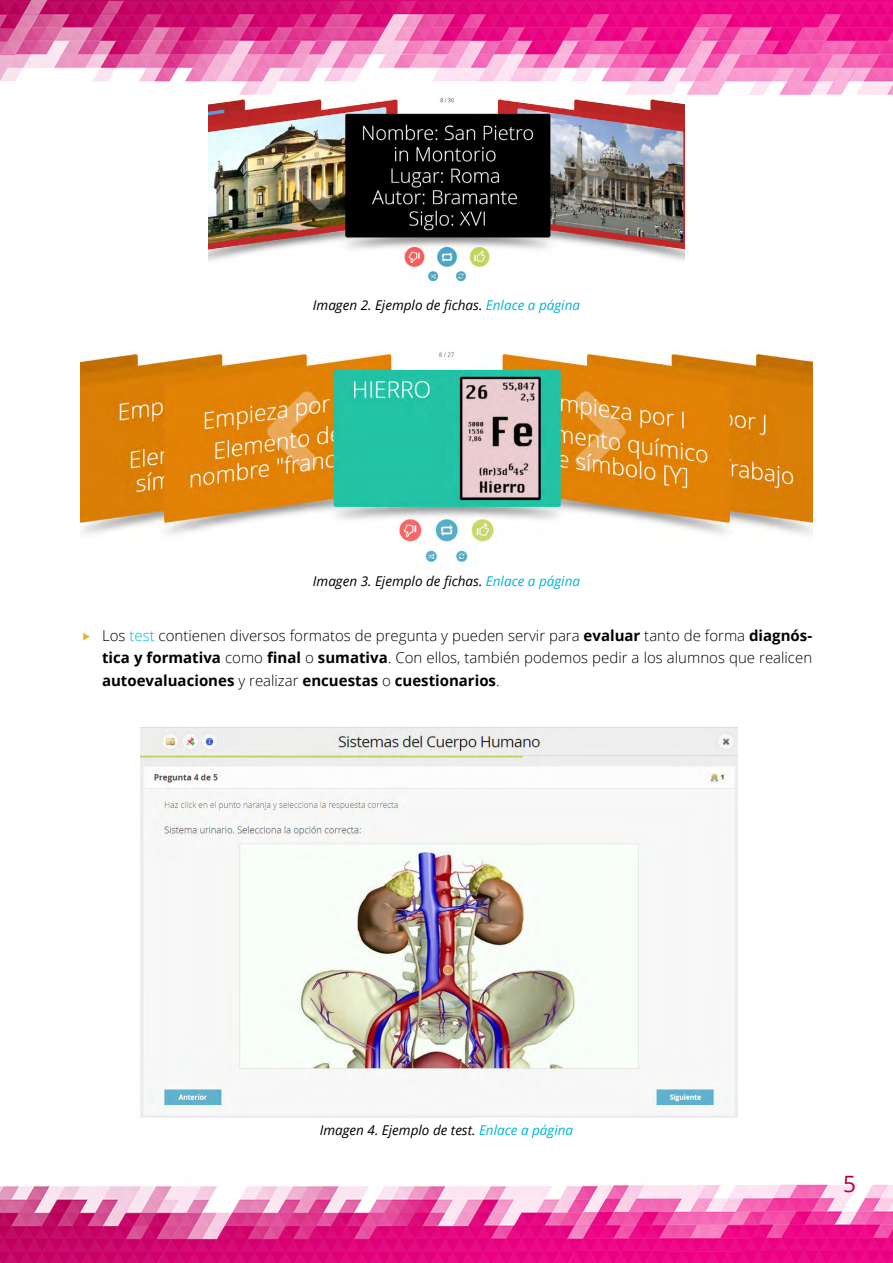
<style>
.page{position:relative;width:893px;height:1263px;background:#fff}
.page>*{position:absolute;margin:0;border:0;box-sizing:border-box;transform-origin:0 0}
.t1{font:22.5px "Open Sans";color:#aa004d}
.t2{font:300 15px/22.5px "Open Sans";color:#000;text-align:justify}
.t3{font:italic 13.5px "Open Sans";color:#000}
.s1{color:#00b5d3}
.s2{font-weight:700}
</style>
<div class="page">
<img style="left:0;top:0;width:893px;height:94px">
<img style="left:0;top:1184px;width:893px;height:79px">
<img style="left:209px;top:98px;width:475px;height:184px">
<img style="left:81px;top:351px;width:731px;height:212px">
<img style="left:140px;top:727px;width:597px;height:390px">
<p class="t3" style="left:313px;top:296px;width:269px">Imagen 2. Ejemplo de fichas. <span class="s1">Enlace a página</span></p>
<p class="t3" style="left:313px;top:572px;width:269px">Imagen 3. Ejemplo de fichas. <span class="s1">Enlace a página</span></p>
<p class="t2" style="left:102px;top:624px;width:712px">Los <span class="s1">test</span> contienen diversos formatos de pregunta y pueden servir para <span class="s2">evaluar</span> tanto de forma <span class="s2">diagnós&shy;tica y formativa</span> como <span class="s2">final</span> o <span class="s2">sumativa</span>. Con ellos, también podemos pedir a los alumnos que realicen <span class="s2">autoevaluaciones</span> y realizar <span class="s2">encuestas</span> o <span class="s2">cuestionarios</span>.</p>
<p class="t3" style="left:320px;top:1121px;width:255px">Imagen 4. Ejemplo de test. <span class="s1">Enlace a página</span></p>
<h1 class="t1" style="left:843px;top:1168px;width:14px">5</h1>
</div>
